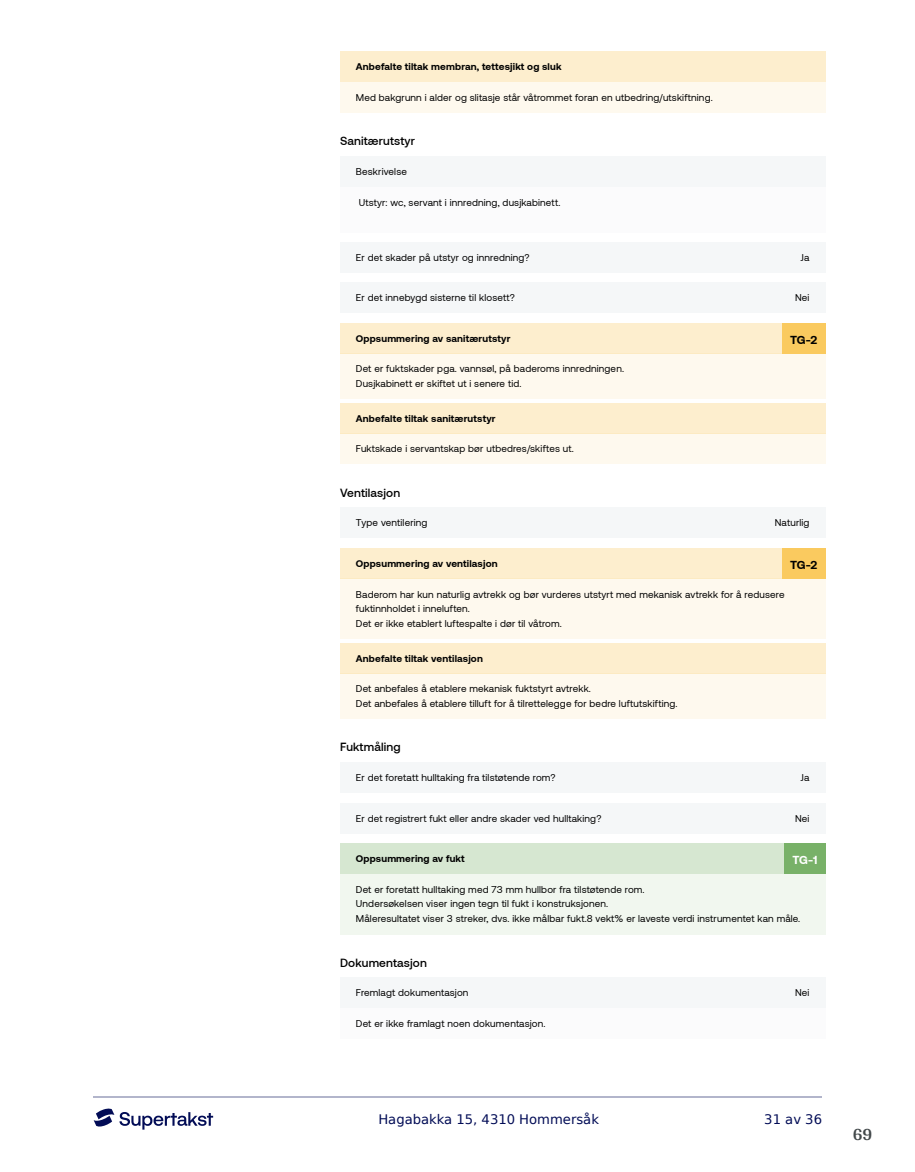
<style>
.page{position:relative;width:915px;height:1172px;background:#fff}
.page>*{position:absolute;margin:0;border:0;box-sizing:border-box;transform-origin:0 0}
.t1{font:700 18px "Arya";color:#414749}
.t2{font:13.2px "DejaVu Sans";color:#020c56}
.t3{font:500 11.85px "Aeonik";letter-spacing:.015em;color:#000}
.t4{font:700 11.85px "Aeonik";color:#000}
.t5{font:700 11.85px "Aeonik";color:#fff}
.t6{font:9.9px/14.9px "Aeonik";letter-spacing:.015em;color:#000}
.t7{font:700 9.9px "Aeonik";letter-spacing:.015em;color:#000}
</style>
<div class="page">
<hr style="left:93px;top:1097px;width:728px;height:1px;background:#b2b5cb">
<svg style="left:94px;top:1108px;width:119px;height:21px"></svg>
<div style="left:340px;top:82px;width:485px;height:31px;background:#fef9ee"></div>
<div style="left:340px;top:187px;width:485px;height:45px;background:#f5f7f8"></div>
<div style="left:340px;top:354px;width:485px;height:45px;background:#fef9ee"></div>
<div style="left:340px;top:434px;width:485px;height:30px;background:#fef9ee"></div>
<div style="left:340px;top:579px;width:485px;height:60px;background:#fef9ee"></div>
<div style="left:340px;top:673px;width:485px;height:46px;background:#fef9ee"></div>
<div style="left:340px;top:874px;width:485px;height:60px;background:#f1f7ef"></div>
<div style="left:340px;top:1008px;width:485px;height:31px;background:#f5f7f8"></div>
<div style="left:340px;top:52px;width:485px;height:30px;background:#fdeece"></div>
<div style="left:340px;top:156px;width:485px;height:31px;background:#f5f7f8"></div>
<div style="left:340px;top:242px;width:485px;height:31px;background:#f5f7f8"></div>
<div style="left:340px;top:283px;width:485px;height:30px;background:#f5f7f8"></div>
<div style="left:340px;top:323px;width:485px;height:31px;background:#fdeece"></div>
<div style="left:781px;top:323px;width:44px;height:31px;background:#faca5f"></div>
<div style="left:340px;top:403px;width:485px;height:31px;background:#fdeece"></div>
<div style="left:340px;top:508px;width:485px;height:30px;background:#f5f7f8"></div>
<div style="left:340px;top:548px;width:485px;height:31px;background:#fdeece"></div>
<div style="left:781px;top:548px;width:44px;height:31px;background:#faca5f"></div>
<div style="left:340px;top:643px;width:485px;height:30px;background:#fdeece"></div>
<div style="left:340px;top:762px;width:485px;height:31px;background:#f5f7f8"></div>
<div style="left:340px;top:803px;width:485px;height:30px;background:#f5f7f8"></div>
<div style="left:340px;top:843px;width:485px;height:31px;background:#d6e7d1"></div>
<div style="left:783px;top:843px;width:42px;height:31px;background:#78b168"></div>
<div style="left:340px;top:977px;width:485px;height:31px;background:#f5f7f8"></div>
<p class="t7" style="left:356px;top:61px;width:207px">Anbefalte tiltak membran, tettesjikt og sluk</p>
<p class="t6" style="left:356px;top:90px;width:358px">Med bakgrunn i alder og slitasje står våtrommet foran en utbedring/utskiftning.</p>
<p class="t3" style="left:340px;top:135px;width:76px">Sanitærutstyr</p>
<p class="t6" style="left:356px;top:164px;width:53px">Beskrivelse</p>
<p class="t6" style="left:358px;top:195px;width:203px">Utstyr: wc, servant i innredning, dusjkabinett.</p>
<p class="t6" style="left:356px;top:250px;width:175px">Er det skader på utstyr og innredning?</p>
<p class="t6" style="left:800px;top:250px;width:10px">Ja</p>
<p class="t6" style="left:356px;top:290px;width:160px">Er det innebygd sisterne til klosett?</p>
<p class="t6" style="left:794px;top:290px;width:16px">Nei</p>
<p class="t7" style="left:356px;top:333px;width:156px">Oppsummering av sanitærutstyr</p>
<p class="t4" style="left:789px;top:333px;width:29px">TG-2</p>
<p class="t6" style="left:356px;top:362px;width:269px">Det er fuktskader pga. vannsøl, på baderoms innredningen.<br>Dusjkabinett er skiftet ut i senere tid.</p>
<p class="t7" style="left:356px;top:413px;width:141px">Anbefalte tiltak sanitærutstyr</p>
<p class="t6" style="left:356px;top:441px;width:219px">Fuktskade i servantskap bør utbedres/skiftes ut.</p>
<p class="t3" style="left:340px;top:486px;width:62px">Ventilasjon</p>
<p class="t6" style="left:356px;top:516px;width:73px">Type ventilering</p>
<p class="t6" style="left:774px;top:516px;width:36px">Naturlig</p>
<p class="t7" style="left:356px;top:558px;width:143px">Oppsummering av ventilasjon</p>
<p class="t4" style="left:789px;top:558px;width:29px">TG-2</p>
<p class="t6" style="left:356px;top:587px;width:430px">Baderom har kun naturlig avtrekk og bør vurderes utstyrt med mekanisk avtrekk for å redusere fuktinnholdet i inneluften.<br>Det er ikke etablert luftespalte i dør til våtrom.</p>
<p class="t7" style="left:356px;top:652px;width:128px">Anbefalte tiltak ventilasjon</p>
<p class="t6" style="left:356px;top:681px;width:323px">Det anbefales å etablere mekanisk fuktstyrt avtrekk.<br>Det anbefales å etablere tilluft for å tilrettelegge for bedre luftutskifting.</p>
<p class="t3" style="left:340px;top:741px;width:62px">Fuktmåling</p>
<p class="t6" style="left:356px;top:770px;width:201px">Er det foretatt hulltaking fra tilstøtende rom?</p>
<p class="t6" style="left:800px;top:770px;width:10px">Ja</p>
<p class="t6" style="left:356px;top:811px;width:247px">Er det registrert fukt eller andre skader ved hulltaking?</p>
<p class="t6" style="left:794px;top:811px;width:16px">Nei</p>
<p class="t7" style="left:356px;top:853px;width:110px">Oppsummering av fukt</p>
<p class="t5" style="left:792px;top:853px;width:27px">TG-1</p>
<p class="t6" style="left:356px;top:882px;width:446px">Det er foretatt hulltaking med 73 mm hullbor fra tilstøtende rom.<br>Undersøkelsen viser ingen tegn til fukt i konstruksjonen.<br>Måleresultatet viser 3 streker, dvs. ikke målbar fukt.8 vekt% er laveste verdi instrumentet kan måle.</p>
<p class="t3" style="left:340px;top:956px;width:88px">Dokumentasjon</p>
<p class="t6" style="left:356px;top:985px;width:114px">Fremlagt dokumentasjon</p>
<p class="t6" style="left:794px;top:985px;width:16px">Nei</p>
<p class="t6" style="left:356px;top:1016px;width:191px">Det er ikke framlagt noen dokumentasjon.</p>
<h2 class="t2" style="left:378px;top:1108px;width:222px">Hagabakka 15, 4310 Hommersåk</h2>
<h2 class="t2" style="left:764px;top:1108px;width:59px">31 av 36</h2>
<h1 class="t1" style="left:852px;top:1123px;width:21px">69</h1>
</div>
